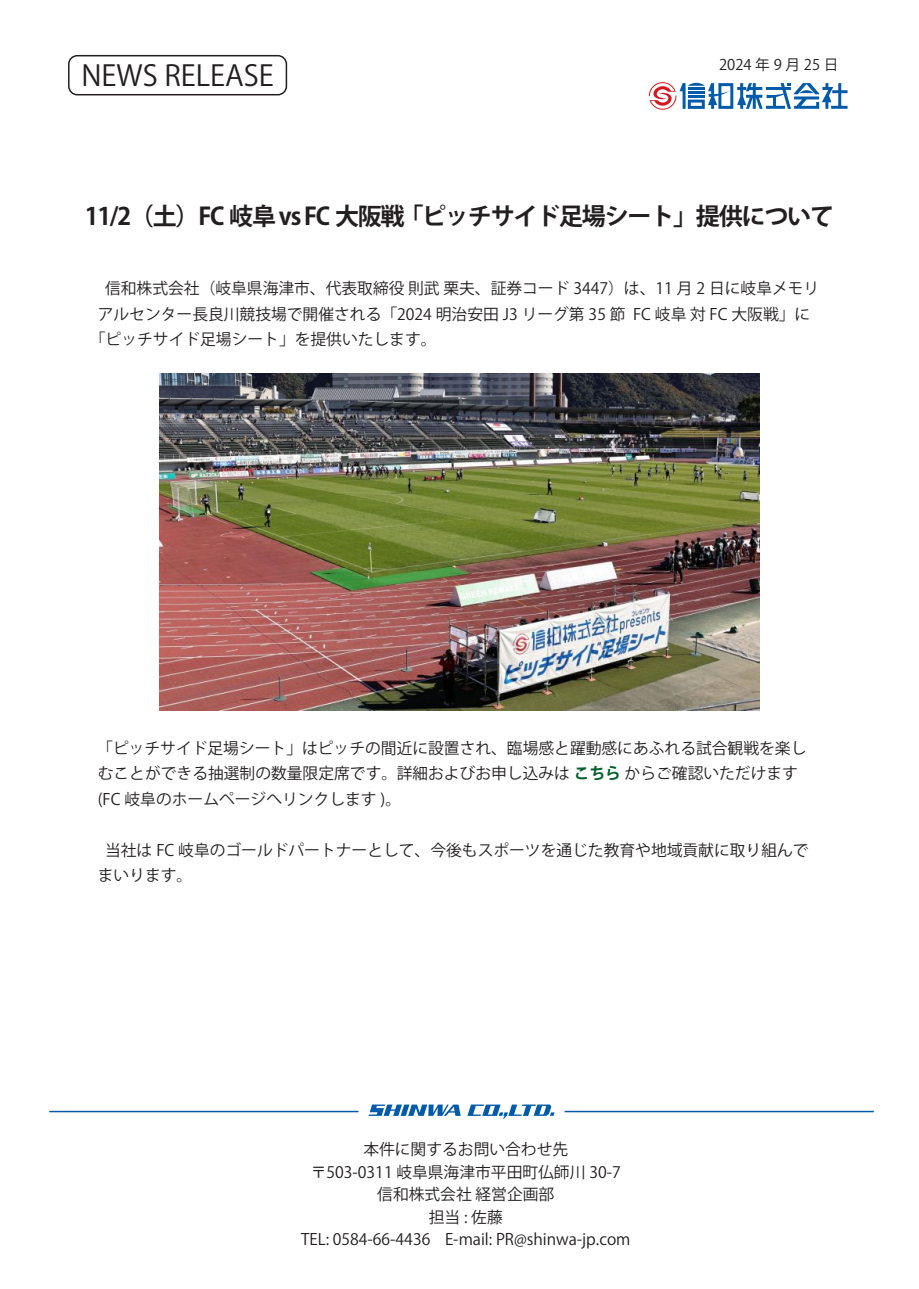
<style>
.page{position:relative;width:919px;height:1289px;background:#fff}
.page>*{position:absolute;margin:0;border:0;box-sizing:border-box;transform-origin:0 0}
.t1{font:28.5px "Koz Go Pr 6 N";color:#231f20}
.t2{font:700 24px "Koz Go Pr 6 N";letter-spacing:-.05em;color:#231f20}
.t3{font:15.75px/22.5px "Koz Go Pr 6 N";color:#231f20}
.t4{font:14.7px "Koz Go Pr 6 N";letter-spacing:.25em;color:#231f20}
.s1{font-weight:700;color:#005f29}
</style>
<div class="page">
<div style="left:68px;top:55px;width:219px;height:40px;border:2px solid #231f20;border-radius:9px"></div>
<svg style="left:648px;top:82px;width:199px;height:28px"></svg>
<svg style="left:368px;top:1104px;width:92px;height:11px"></svg>
<svg style="left:467px;top:1104px;width:87px;height:14px"></svg>
<hr style="left:49px;top:1110px;width:309px;height:2px;background:#015aaa">
<hr style="left:564px;top:1110px;width:309px;height:2px;background:#015aaa">
<img style="left:159px;top:373px;width:600px;height:338px">
<h1 class="t1" style="left:81px;top:59px;width:194px">NEWS RELEASE</h1>
<p class="t4" style="left:719px;top:56px;width:121px">2024年9月25日</p>
<h2 class="t2" style="left:85px;top:202px;width:750px">11/2（土）FC 岐阜 vs FC 大阪戦 「ピッチサイド足場シート」提供について</h2>
<p class="t3" style="left:105px;top:278px;width:715px">信和株式会社（岐阜県海津市、代表取締役 則武 栗夫、証券コード 3447）は、11 月 2 日に岐阜メモリ</p>
<p class="t3" style="left:98px;top:303px;width:714px">アルセンター長良川競技場で開催される「2024 明治安田 J3 リーグ第 35 節 FC 岐阜 対 FC 大阪戦」に</p>
<p class="t3" style="left:90px;top:329px;width:348px">「ピッチサイド足場シート」を提供いたします。</p>
<p class="t3" style="left:97px;top:735px;width:710px;line-height:25.5px">「ピッチサイド足場シート」はピッチの間近に設置され、臨場感と躍動感にあふれる試合観戦を楽しむことができる抽選制の数量限定席です。詳細およびお申し込みは <span class="s1">こちら</span> からご確認いただけます(FC 岐阜のホームページへリンクします )。</p>
<p class="t3" style="left:98px;top:837px;width:712px;line-height:25.5px;text-indent:7px">当社は FC 岐阜のゴールドパートナーとして、今後もスポーツを通じた教育や地域貢献に取り組んでまいります。</p>
<p class="t3" style="left:301px;top:1138px;width:331px;text-align:center">本件に関するお問い合わせ先<br>〒503-0311 岐阜県海津市平田町仏師川 30-7信和株式会社 経営企画部<br>担当 : 佐藤<br>TEL: 0584-66-4436 E-mail: PR@shinwa-jp.com</p>
</div>
